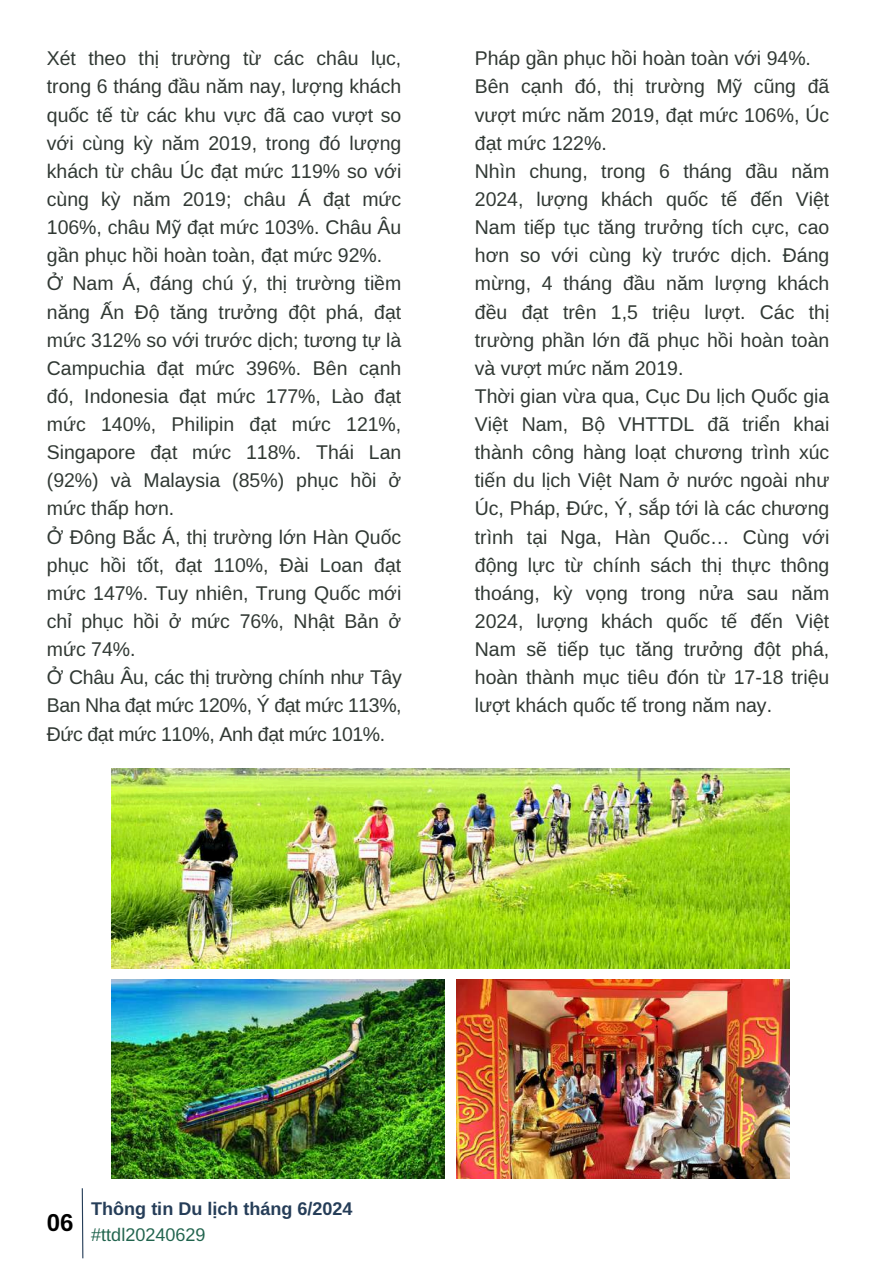
<style>
.page{position:relative;width:894px;height:1264px;background:#fff}
.page>*{position:absolute;margin:0;border:0;box-sizing:border-box;transform-origin:0 0}
.t1{font:700 24px "Libra Sans";color:#000}
.t2{font:19.5px/28.2px "Libra Sans";color:#303833}
.t3{font:700 18px "Libra Sans";color:#253d58}
.t4{font:18px "Libra Sans";color:#21644e}
</style>
<div class="page">
<img style="left:112px;top:769px;width:677px;height:199px">
<img style="left:112px;top:979px;width:332px;height:199px">
<img style="left:456px;top:979px;width:333px;height:199px">
<svg style="left:81px;top:1188px;width:3px;height:71px"></svg>
<p class="t2" style="left:47px;top:44px;width:356px">Xét theo thị trường từ các châu lục, trong 6 tháng đầu năm nay, lượng khách quốc tế từ các khu vực đã cao vượt so với cùng kỳ năm 2019, trong đó lượng khách từ châu Úc đạt mức 119% so với cùng kỳ năm 2019; châu Á đạt mức<br>106%, châu Mỹ đạt mức 103%. Châu Âu gần phục hồi hoàn toàn, đạt mức 92%.<br>Ở Nam Á, đáng chú ý, thị trường tiềm năng Ấn Độ tăng trưởng đột phá, đạt mức 312% so với trước dịch; tương tự là<br>Campuchia đạt mức 396%. Bên cạnh đó, Indonesia đạt mức 177%, Lào đạt mức 140%, Philipin đạt mức 121%,<br>Singapore đạt mức 118%. Thái Lan (92%) và Malaysia (85%) phục hồi ở mức thấp hơn.<br>Ở Đông Bắc Á, thị trường lớn Hàn Quốc phục hồi tốt, đạt 110%, Đài Loan đạt mức 147%. Tuy nhiên, Trung Quốc mới chỉ phục hồi ở mức 76%, Nhật Bản ở mức 74%.<br>Ở Châu Âu, các thị trường chính như Tây<br>Ban Nha đạt mức 120%, Ý đạt mức 113%,<br>Đức đạt mức 110%, Anh đạt mức 101%.</p>
<p class="t2" style="left:474px;top:44px;width:356px">Pháp gần phục hồi hoàn toàn với 94%.<br>Bên cạnh đó, thị trường Mỹ cũng đã vượt mức năm 2019, đạt mức 106%, Úc đạt mức 122%.<br>Nhìn chung, trong 6 tháng đầu năm<br>2024, lượng khách quốc tế đến Việt<br>Nam tiếp tục tăng trưởng tích cực, cao hơn so với cùng kỳ trước dịch. Đáng mừng, 4 tháng đầu năm lượng khách đều đạt trên 1,5 triệu lượt. Các thị trường phần lớn đã phục hồi hoàn toàn và vượt mức năm 2019.<br>Thời gian vừa qua, Cục Du lịch Quốc gia<br>Việt Nam, Bộ VHTTDL đã triển khai thành công hàng loạt chương trình xúc tiến du lịch Việt Nam ở nước ngoài như<br>Úc, Pháp, Đức, Ý, sắp tới là các chương trình tại Nga, Hàn Quốc… Cùng với động lực từ chính sách thị thực thông thoáng, kỳ vọng trong nửa sau năm<br>2024, lượng khách quốc tế đến Việt<br>Nam sẽ tiếp tục tăng trưởng đột phá, hoàn thành mục tiêu đón từ 17-18 triệu lượt khách quốc tế trong năm nay.</p>
<p class="t1" style="left:47px;top:1208px;width:28px">06</p>
<p class="t3" style="left:91px;top:1198px;width:263px">Thông tin Du lịch tháng 6/2024</p>
<p class="t4" style="left:91px;top:1224px;width:116px">#ttdl20240629</p>
</div>
